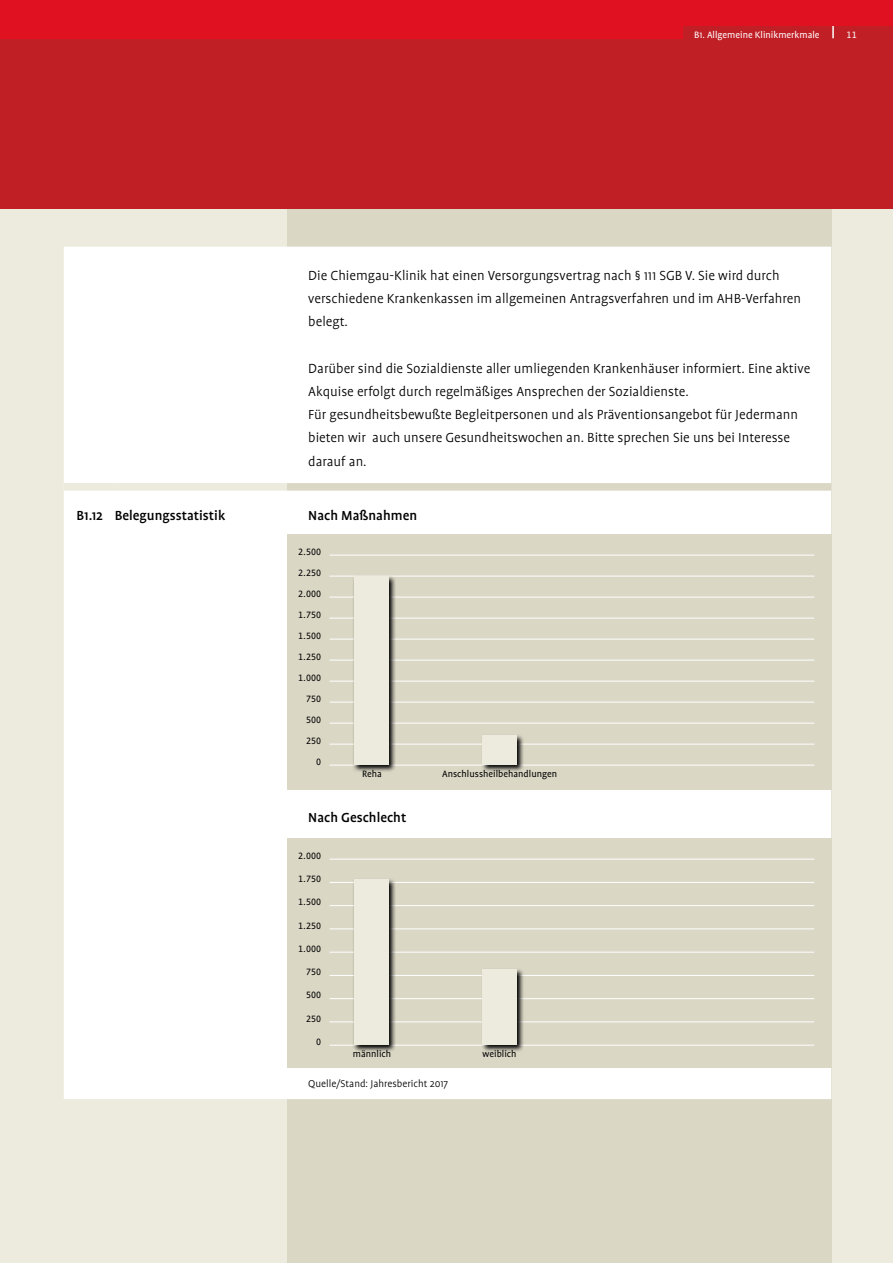
<style>
.page{position:relative;width:893px;height:1263px;background:#edebdd}
.page>*{position:absolute;margin:0;border:0;box-sizing:border-box;transform-origin:0 0}
.t1{font:300 15px/23.2px "Profile";color:#000}
.t2{font:500 15px "Profile";color:#000}
.t3{font:300 11.25px "Profile";color:#000}
.t4{font:10.5px/21px "Profile NO";color:#000;text-align:right}
.t5{font:10.5px "Profile";color:#000}
.t6{font:10.5px "Profile";color:#fff}
.t7{font:10.5px "Profile NO";color:#fff}
</style>
<div class="page">
<div style="left:287px;top:0;width:544px;height:1263px;background:#dad7c5"></div>
<div style="left:0;top:0;width:893px;height:208px;background:#c11f26"></div>
<hr style="left:832px;top:0;width:2px;height:38px;background:#fff">
<div style="left:0;top:0;width:682px;height:38px;background:#e01222"></div>
<div style="left:549px;top:0;width:344px;height:26px;background:#e01222"></div>
<hr style="left:0;top:0;width:1px;height:1263px;background:#edebdd">
<hr style="left:0;top:0;width:1px;height:38px;background:#e01222">
<div style="left:64px;top:247px;width:767px;height:852px;background:#fff"></div>
<div style="left:287px;top:483px;width:544px;height:8px;background:#dad7c5"></div>
<div style="left:64px;top:483px;width:51px;height:8px;background:#edebdd"></div>
<div style="left:115px;top:483px;width:172px;height:8px;background:#edebdd"></div>
<div style="left:287px;top:534px;width:544px;height:255px;background:#dad7c5"></div>
<hr style="left:330px;top:555px;width:484px;height:1px;background:#fff">
<hr style="left:330px;top:576px;width:484px;height:1px;background:#fff">
<hr style="left:330px;top:597px;width:484px;height:1px;background:#fff">
<hr style="left:330px;top:618px;width:484px;height:1px;background:#fff">
<hr style="left:330px;top:639px;width:484px;height:1px;background:#fff">
<hr style="left:330px;top:660px;width:484px;height:1px;background:#fff">
<hr style="left:330px;top:681px;width:484px;height:1px;background:#fff">
<hr style="left:330px;top:702px;width:484px;height:1px;background:#fff">
<hr style="left:330px;top:723px;width:484px;height:1px;background:#fff">
<hr style="left:330px;top:744px;width:484px;height:1px;background:#fff">
<hr style="left:330px;top:765px;width:484px;height:1px;background:#fff">
<svg style="left:353px;top:575px;width:43px;height:197px;background:#939186"></svg>
<div style="left:354px;top:577px;width:34px;height:188px;background:#edebdd"></div>
<svg style="left:481px;top:735px;width:43px;height:37px"></svg>
<div style="left:483px;top:735px;width:34px;height:30px;background:#edebdd"></div>
<div style="left:287px;top:838px;width:544px;height:230px;background:#dad7c5"></div>
<hr style="left:330px;top:859px;width:484px;height:1px;background:#fff">
<hr style="left:330px;top:882px;width:484px;height:1px;background:#fff">
<hr style="left:330px;top:905px;width:484px;height:1px;background:#fff">
<hr style="left:330px;top:928px;width:484px;height:1px;background:#fff">
<hr style="left:330px;top:952px;width:484px;height:1px;background:#fff">
<hr style="left:330px;top:975px;width:484px;height:1px;background:#fff">
<hr style="left:330px;top:998px;width:484px;height:1px;background:#fff">
<hr style="left:330px;top:1021px;width:484px;height:1px;background:#fff">
<hr style="left:330px;top:1045px;width:484px;height:1px;background:#fff">
<svg style="left:353px;top:879px;width:43px;height:173px;background:#918f85"></svg>
<div style="left:354px;top:879px;width:34px;height:165px;background:#edebdd"></div>
<svg style="left:481px;top:969px;width:43px;height:83px"></svg>
<div style="left:483px;top:969px;width:34px;height:75px;background:#edebdd"></div>
<p class="t6" style="left:694px;top:29px;width:127px">B1. Allgemeine Klinikmerkmale</p>
<p class="t7" style="left:847px;top:30px;width:12px">11</p>
<p class="t1" style="left:308px;top:263px;width:494px">Die Chiemgau-Klinik hat einen Versorgungsvertrag nach § 111 SGB V. Sie wird durch verschiedene Krankenkassen im allgemeinen Antragsverfahren und im AHB-Verfahren belegt.</p>
<p class="t1" style="left:308px;top:356px;width:503px">Darüber sind die Sozialdienste aller umliegenden Krankenhäuser informiert. Eine aktive Akquise erfolgt durch regelmäßiges Ansprechen der Sozialdienste.<br>Für gesundheitsbewußte Begleitpersonen und als Präventionsangebot für Jedermann bieten wir auch unsere Gesundheitswochen an. Bitte sprechen Sie uns bei Interesse darauf an.</p>
<p class="t2" style="left:77px;top:507px;width:150px">B1.12 Belegungsstatistik</p>
<p class="t2" style="left:308px;top:507px;width:110px">Nach Maßnahmen</p>
<p class="t4" style="left:298px;top:541px;width:24px">2.500<br>2.250<br>2.000<br>1.750<br>1.500<br>1.250<br>1.000<br>750<br>500<br>250<br>0</p>
<p class="t5" style="left:362px;top:769px;width:21px">Reha</p>
<p class="t5" style="left:442px;top:769px;width:116px">Anschlussheilbehandlungen</p>
<p class="t2" style="left:308px;top:810px;width:100px">Nach Geschlecht</p>
<p class="t4" style="left:298px;top:845px;width:24px">2.000</p>
<p class="t4" style="left:298px;top:868px;width:24px">1.750</p>
<p class="t4" style="left:298px;top:892px;width:24px">1.500</p>
<p class="t4" style="left:298px;top:915px;width:24px">1.250</p>
<p class="t4" style="left:298px;top:938px;width:24px">1.000</p>
<p class="t4" style="left:306px;top:961px;width:17px">750</p>
<p class="t4" style="left:306px;top:985px;width:17px">500</p>
<p class="t4" style="left:306px;top:1008px;width:17px">250</p>
<p class="t4" style="left:316px;top:1031px;width:7px">0</p>
<p class="t5" style="left:353px;top:1049px;width:40px">männlich</p>
<p class="t5" style="left:483px;top:1049px;width:36px">weiblich</p>
<p class="t3" style="left:308px;top:1078px;width:141px">Quelle/Stand: Jahresbericht 2017</p>
</div>
